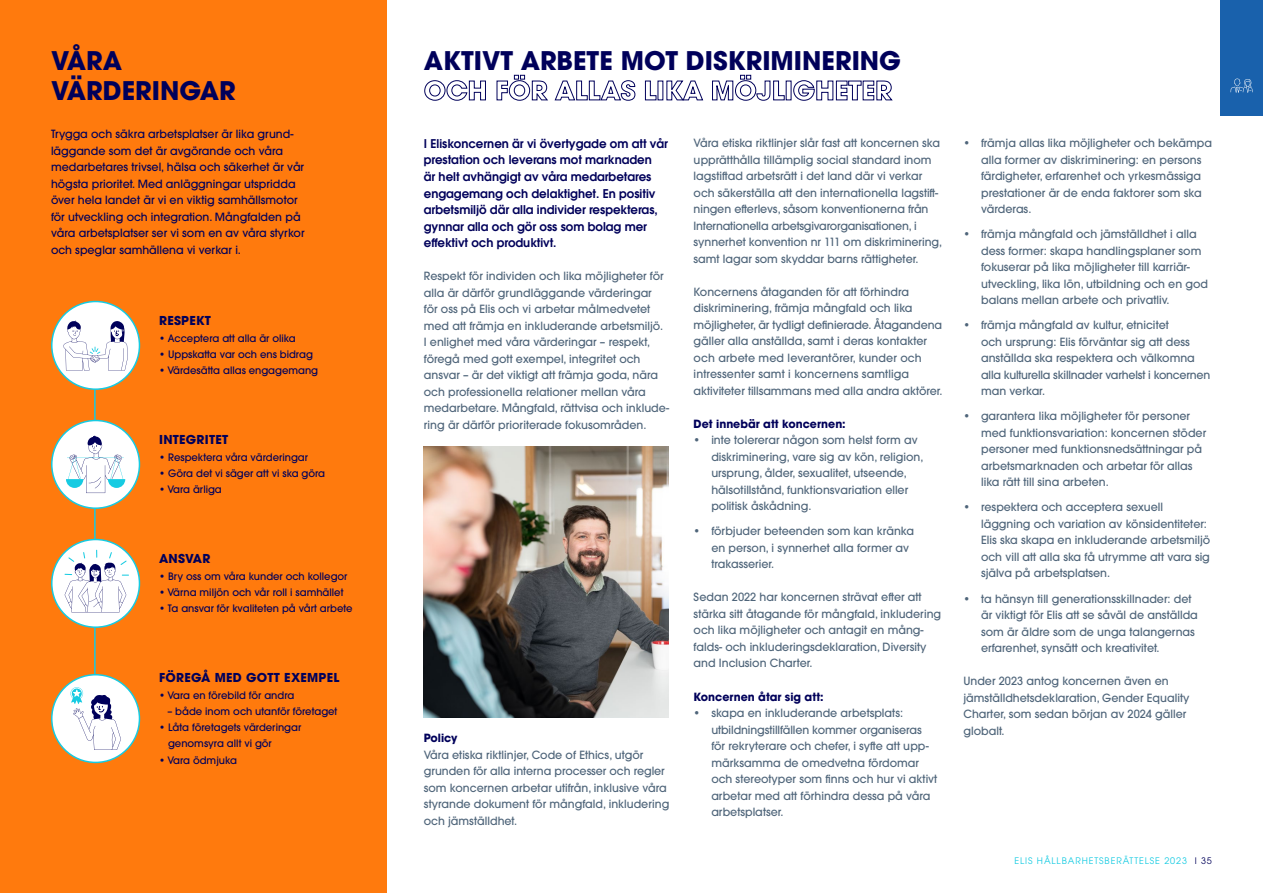
<style>
.page{position:relative;width:1263px;height:893px;background:#fff}
.page>*{position:absolute;margin:0;border:0;box-sizing:border-box;transform-origin:0 0}
.ELIS_HR23___Huvudrubrik_hel{font:700 25.5px/30px "ITC Avant Garde Pro";color:#00005a}
.Cover___Headline{font:700 12.15px "ITC Avant Garde Pro";letter-spacing:.02em;color:#00005a}
.ELIS_HR23___ingress{font:600 12px/16.5px "ITC Avant Garde Pro";color:#00005a}
.ELIS_HR23___Brödtext{font:500 11.25px/16.5px "ITC Avant Garde Pro";color:#4f657a}
.ELIS_HR23___UNDERRUBRIK{font:500 11.25px/16.5px "ITC Avant Garde Pro";color:#4f657a}
.ELIS_HR23___Brödtext-2{font:500 11.25px/16.5px "ITC Avant Garde Pro";color:#00005a}
.ELIS_HR23___UNDERRUBRIK-2{font:700 11.25px "ITC Avant Garde Pro";color:#00005a}
.ELIS_HR23___Brödtext-3{font:500 10.2px/16.4px "ITC Avant Garde Pro";color:#00005a}
.t1{font:9px "ITC Avant Garde Pro";letter-spacing:.1em;color:#16cbe2}
.s1{font-weight:700;color:#00005a}
.s2{color:#00005a}
</style>
<div class="page">
<img style="left:424px;top:446px;width:244px;height:272px">
<div style="left:0;top:0;width:387px;height:893px;background:#ff7a0d"></div>
<hr style="left:94px;top:318px;width:2px;height:400px;background:#16cbe2">
<div style="left:52px;top:420px;width:87px;height:88px;background:#fff;border-radius:50%"></div>
<div style="left:51px;top:420px;width:89px;height:89px;border:2px solid #16cbe2;border-radius:50%"></div>
<svg style="left:66px;top:436px;width:59px;height:57px"></svg>
<div style="left:52px;top:539px;width:87px;height:88px;background:#fff;border-radius:50%"></div>
<div style="left:51px;top:539px;width:89px;height:89px;border:2px solid #16cbe2;border-radius:50%"></div>
<svg style="left:65px;top:550px;width:64px;height:62px"></svg>
<div style="left:52px;top:675px;width:87px;height:87px;background:#fff;border-radius:50%"></div>
<div style="left:51px;top:674px;width:89px;height:89px;border:2px solid #16cbe2;border-radius:50%"></div>
<svg style="left:70px;top:687px;width:51px;height:63px"></svg>
<div style="left:52px;top:301px;width:87px;height:88px;background:#fff;border-radius:50%"></div>
<div style="left:51px;top:301px;width:89px;height:89px;border:2px solid #16cbe2;border-radius:50%"></div>
<svg style="left:63px;top:320px;width:65px;height:50px"></svg>
<div style="left:1220px;top:0;width:43px;height:116px;background:#1961ac"></div>
<svg style="left:1230px;top:79px;width:23px;height:14px"></svg>
<p class="ELIS_HR23___Huvudrubrik_hel" style="left:51px;top:45px;width:186px">VÅRA<br>VÄRDERINGAR</p>
<p class="ELIS_HR23___Brödtext-2" style="left:51px;top:126px;width:255px">Trygga och säkra arbetsplatser är lika grund&shy;läggande som det är avgörande och våra medarbetares trivsel, hälsa och säkerhet är vår högsta prioritet. Med anläggningar utspridda över hela landet är vi en viktig samhällsmotor för utveckling och integration. Mångfalden på våra arbetsplatser ser vi som en av våra styrkor och speglar samhällena vi verkar i.</p>
<p class="Cover___Headline" style="left:159px;top:313px;width:53px">RESPEKT</p>
<p class="ELIS_HR23___Brödtext-3" style="left:159px;top:330px;width:138px">• Acceptera att alla är olika</p>
<p class="ELIS_HR23___Brödtext-3" style="left:159px;top:346px;width:155px">• Uppskatta var och ens bidrag</p>
<p class="ELIS_HR23___Brödtext-3" style="left:159px;top:362px;width:161px">• Värdesätta allas engagemang</p>
<p class="Cover___Headline" style="left:159px;top:432px;width:70px">INTEGRITET</p>
<p class="ELIS_HR23___Brödtext-3" style="left:159px;top:449px;width:150px">• Respektera våra värderingar</p>
<p class="ELIS_HR23___Brödtext-3" style="left:159px;top:465px;width:167px">• Göra det vi säger att vi ska göra</p>
<p class="ELIS_HR23___Brödtext-3" style="left:159px;top:481px;width:64px">• Vara ärliga</p>
<p class="Cover___Headline" style="left:159px;top:551px;width:53px">ANSVAR</p>
<p class="ELIS_HR23___Brödtext-3" style="left:159px;top:568px;width:190px">• Bry oss om våra kunder och kollegor</p>
<p class="ELIS_HR23___Brödtext-3" style="left:159px;top:584px;width:186px">• Värna miljön och vår roll i samhället</p>
<p class="ELIS_HR23___Brödtext-3" style="left:159px;top:600px;width:195px">• Ta ansvar för kvaliteten på vårt arbete</p>
<p class="Cover___Headline" style="left:159px;top:670px;width:182px">FÖREGÅ MED GOTT EXEMPEL</p>
<p class="ELIS_HR23___Brödtext-3" style="left:159px;top:687px;width:137px">• Vara en förebild för andra</p>
<p class="ELIS_HR23___Brödtext-3" style="left:167px;top:703px;width:172px">– både inom och utanför företaget</p>
<p class="ELIS_HR23___Brödtext-3" style="left:168px;top:719px;width:135px;text-indent:-9px">• Låta företagets värderingar genomsyra allt vi gör</p>
<p class="ELIS_HR23___Brödtext-3" style="left:159px;top:752px;width:79px">• Vara ödmjuka</p>
<p class="ELIS_HR23___Huvudrubrik_hel" style="left:424px;top:45px;width:479px">AKTIVT ARBETE MOT DISKRIMINERING<br>OCH FÖR ALLAS LIKA MÖJLIGHETER</p>
<p class="ELIS_HR23___ingress" style="left:424px;top:135px;width:246px">I Eliskoncernen är vi övertygade om att vår prestation och leverans mot marknaden<br>är helt avhängigt av våra medarbetares engagemang och delaktighet. En positiv arbetsmiljö där alla individer respekteras, gynnar alla och gör oss som bolag mer effektivt och produktivt.</p>
<p class="ELIS_HR23___Brödtext" style="left:424px;top:268px;width:247px">Respekt för individen och lika möjligheter för alla är därför grundläggande värderingar<br>för oss på Elis och vi arbetar målmedvetet med att främja en inkluderande arbetsmiljö.<br>I enlighet med våra värderingar – respekt, föregå med gott exempel, integritet och ansvar – är det viktigt att främja goda, nära och professionella relationer mellan våra medarbetare. Mångfald, rättvisa och inklude&shy;ring är därför prioriterade fokusområden.</p>
<p class="ELIS_HR23___UNDERRUBRIK" style="left:424px;top:730px;width:247px"><span class="s1">Policy<br></span>Våra etiska riktlinjer, Code of Ethics, utgör grunden för alla interna processer och regler som koncernen arbetar utifrån, inklusive våra styrande dokument för mångfald, inkludering och jämställdhet.</p>
<p class="ELIS_HR23___Brödtext" style="left:694px;top:135px;width:250px">Våra etiska riktlinjer slår fast att koncernen ska upprätthålla tillämplig social standard inom lagstiftad arbetsrätt i det land där vi verkar och säkerställa att den internationella lagstift&shy;ningen efterlevs, såsom konventionerna från Internationella arbetsgivarorganisationen, i synnerhet konvention nr 111 om diskriminering, samt lagar som skyddar barns rättigheter.</p>
<p class="ELIS_HR23___Brödtext" style="left:694px;top:283px;width:251px">Koncernens åtaganden för att förhindra diskriminering, främja mångfald och lika möjligheter, är tydligt definierade. Åtagandena gäller alla anställda, samt i deras kontakter och arbete med leverantörer, kunder och intressenter samt i koncernens samtliga aktiviteter tillsammans med alla andra aktörer.</p>
<p class="ELIS_HR23___UNDERRUBRIK-2" style="left:694px;top:416px;width:154px">Det innebär att koncernen:</p>
<p class="ELIS_HR23___UNDERRUBRIK" style="left:711px;top:432px;width:214px;text-indent:-18px">• inte tolererar någon som helst form av diskriminering, vare sig av kön, religion, ursprung, ålder, sexualitet, utseende, hälsotillstånd, funktionsvariation eller politisk åskådning.</p>
<p class="ELIS_HR23___Brödtext" style="left:711px;top:523px;width:204px;text-indent:-18px">• förbjuder beteenden som kan kränka en person, i synnerhet alla former av trakasserier.</p>
<p class="ELIS_HR23___Brödtext" style="left:694px;top:589px;width:249px">Sedan 2022 har koncernen strävat efter att stärka sitt åtagande för mångfald, inkludering och lika möjligheter och antagit en mång&shy;falds- och inkluderingsdeklaration, Diversity and Inclusion Charter.</p>
<p class="ELIS_HR23___UNDERRUBRIK-2" style="left:694px;top:689px;width:132px">Koncernen åtar sig att:</p>
<p class="ELIS_HR23___UNDERRUBRIK" style="left:711px;top:704px;width:227px;text-indent:-18px">• skapa en inkluderande arbetsplats: utbildningstillfällen kommer organiseras för rekryterare och chefer, i syfte att upp&shy;märksamma de omedvetna fördomar och stereotyper som finns och hur vi aktivt arbetar med att förhindra dessa på våra arbetsplatser.</p>
<p class="ELIS_HR23___Brödtext" style="left:981px;top:135px;width:232px;text-indent:-18px">• främja allas lika möjligheter och bekämpa alla former av diskriminering: en persons färdigheter, erfarenhet och yrkesmässiga prestationer är de enda faktorer som ska värderas.</p>
<p class="ELIS_HR23___Brödtext" style="left:981px;top:226px;width:228px;text-indent:-18px">• främja mångfald och jämställdhet i alla dess former: skapa handlingsplaner som fokuserar på lika möjligheter till karriär&shy;utveckling, lika lön, utbildning och en god balans mellan arbete och privatliv.</p>
<p class="ELIS_HR23___Brödtext" style="left:981px;top:317px;width:231px;text-indent:-18px">• främja mångfald av kultur, etnicitet<br>och ursprung: Elis förväntar sig att dess anställda ska respektera och välkomna alla kulturella skillnader varhelst i koncernen man verkar.</p>
<p class="ELIS_HR23___Brödtext" style="left:981px;top:408px;width:227px;text-indent:-18px">• garantera lika möjligheter för personer med funktionsvariation: koncernen stöder personer med funktionsnedsättningar på arbetsmarknaden och arbetar för allas lika rätt till sina arbeten.</p>
<p class="ELIS_HR23___Brödtext" style="left:981px;top:499px;width:231px;text-indent:-18px">• respektera och acceptera sexuell läggning och variation av könsidentiteter:<br>Elis ska skapa en inkluderande arbetsmiljö och vill att alla ska få utrymme att vara sig själva på arbetsplatsen.</p>
<p class="ELIS_HR23___Brödtext" style="left:981px;top:590px;width:218px;text-indent:-18px">• ta hänsyn till generationsskillnader: det är viktigt för Elis att se såväl de anställda som är äldre som de unga talangernas erfarenhet, synsätt och kreativitet.</p>
<p class="ELIS_HR23___Brödtext" style="left:963px;top:672px;width:227px">Under 2023 antog koncernen även en jämställdhetsdeklaration, Gender Equality<br>Charter, som sedan början av 2024 gäller globalt.</p>
<p class="t1" style="left:1014px;top:855px;width:199px">ELIS HÅLLBARHETSBERÄTTELSE 2023 <span class="s2">I 35</span></p>
</div>
